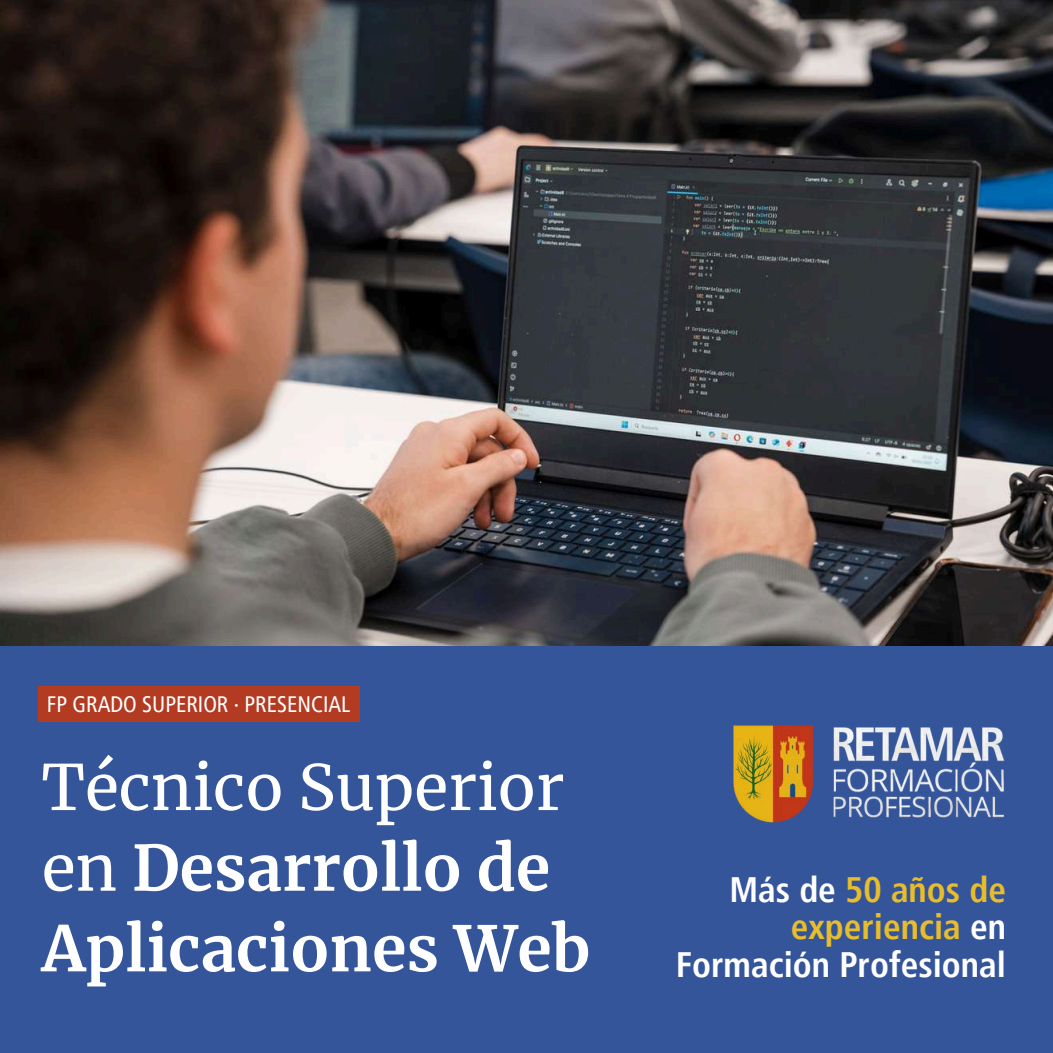
<style>
.page{position:relative;width:1053px;height:1053px;background:#fff}
.page>*{position:absolute;margin:0;border:0;box-sizing:border-box;transform-origin:0 0}
.t1{font:700 62.5px/80.6px "Merriweather";color:#fff}
.t2{font:700 condensed 35.25px/37.6px "Frutiger LT Pro";color:#fff;text-align:right}
.t3{font:condensed 22.25px "Frutiger LT Pro";color:#fff}
.s1{font-weight:400}
.s2{color:#e7bd2c}
</style>
<div class="page">
<div style="left:0;top:0;width:1052px;height:1053px;background:#35559b"></div>
<img style="left:733px;top:725px;width:272px;height:98px">
<img style="left:0;top:0;width:1052px;height:645px">
<div style="left:38px;top:686px;width:321px;height:35px;background:#b33b22"></div>
<p class="t3" style="left:47px;top:690px;width:305px">FP GRADO SUPERIOR · PRESENCIAL</p>
<h1 class="t1" style="left:42px;top:747px;width:550px"><span class="s1">Técnico Superior en</span> Desarrollo de<br>Aplicaciones Web</h1>
<p class="t2" style="left:676px;top:870px;width:331px">Más de <span class="s2">50 años de experiencia</span> en<br>Formación Profesional</p>
</div>
